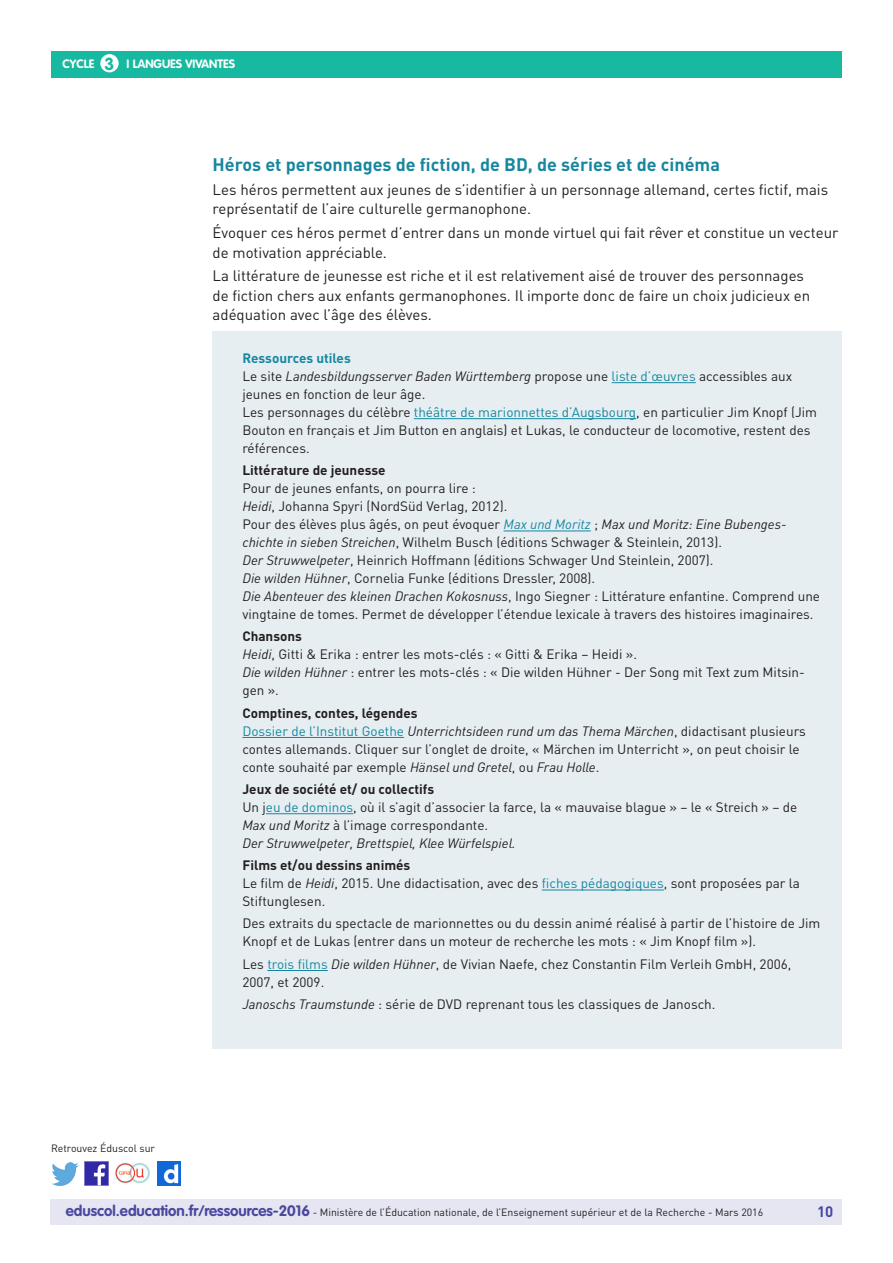
<style>
.page{position:relative;width:893px;height:1263px;background:#fff}
.page>*{position:absolute;margin:0;border:0;box-sizing:border-box;transform-origin:0 0}
._04_Titre_de_niveau{font:700 18px "DIN Pro";color:#16879f}
.t1{font:700 17.25px "VAG Rounded Std";color:#17baa1}
._06_Texte_courant{font:15px/19.5px "DIN Pro";color:#231f20}
.t2{font:700 15px "DIN Pro";color:#4a489e}
._15_texte_encadré{font:13.5px/18px "DIN Pro";color:#231f20}
._15_Sous_titre_encad{font:700 13.5px "DIN Pro";color:#231f20}
._15_texte_encadré-2{font:italic 13.5px "DIN Pro";color:#231f20}
._15_Titre_encadré{font:700 13.5px "DIN Pro";color:#16879f}
.t3{font:700 12px "VAG Rounded Std";color:#fff}
.t4{font:10.5px "DIN Pro";color:#231f20}
.s1{font-style:italic}
.s2{color:#16879f}
.s3{font-style:italic;color:#16879f}
.s4{font-family:"VAG Rounded Std";font-weight:700;font-size:15px;color:#4a489e}
</style>
<div class="page">
<div style="left:50px;top:1199px;width:791px;height:26px;background:#e6e5f2"></div>
<div style="left:51px;top:51px;width:791px;height:27px;background:#17baa1"></div>
<div style="left:100px;top:54px;width:19px;height:18px;background:#fff;border-radius:50%"></div>
<img style="left:85px;top:1162px;width:23px;height:23px">
<img style="left:51px;top:1163px;width:28px;height:22px">
<img style="left:158px;top:1162px;width:22px;height:23px">
<img style="left:115px;top:1163px;width:35px;height:21px">
<div style="left:213px;top:331px;width:629px;height:718px;background:#e6eef2"></div>
<hr style="left:612px;top:382px;width:84px;height:1px;background:#16879f">
<hr style="left:414px;top:418px;width:222px;height:1px;background:#16879f">
<hr style="left:504px;top:531px;width:87px;height:1px;background:#16879f">
<hr style="left:242px;top:737px;width:162px;height:1px;background:#16879f">
<hr style="left:266px;top:813px;width:87px;height:1px;background:#16879f">
<hr style="left:542px;top:890px;width:122px;height:1px;background:#16879f">
<hr style="left:267px;top:970px;width:61px;height:1px;background:#16879f">
<p class="t1" style="left:105px;top:53px;width:11px">3</p>
<p class="t3" style="left:63px;top:57px;width:33px">CYCLE</p>
<p class="t3" style="left:127px;top:57px;width:110px">I LANGUES VIVANTES</p>
<p class="t4" style="left:51px;top:1141px;width:106px">Retrouvez Éduscol sur</p>
<p class="_04_Titre_de_niveau" style="left:213px;top:153px;width:509px">Héros et personnages de fiction, de BD, de séries et de cinéma</p>
<p class="_06_Texte_courant" style="left:213px;top:179px;width:617px">Les héros permettent aux jeunes de s’identifier à un personnage allemand, certes fictif, mais représentatif de l’aire culturelle germanophone.</p>
<p class="_06_Texte_courant" style="left:213px;top:223px;width:627px">Évoquer ces héros permet d’entrer dans un monde virtuel qui fait rêver et constitue un vecteur de motivation appréciable.</p>
<p class="_06_Texte_courant" style="left:213px;top:266px;width:599px">La littérature de jeunesse est riche et il est relativement aisé de trouver des personnages de fiction chers aux enfants germanophones. Il importe donc de faire un choix judicieux en adéquation avec l’âge des élèves.</p>
<p class="_15_Titre_encadré" style="left:242px;top:349px;width:110px">Ressources utiles</p>
<p class="_15_texte_encadré" style="left:242px;top:367px;width:551px">Le site <span class="s1">Landesbildungsserver Baden Württemberg</span> propose une <span class="s2">liste d’œuvres</span> accessibles aux jeunes en fonction de leur âge.</p>
<p class="_15_texte_encadré" style="left:242px;top:403px;width:576px">Les personnages du célèbre <span class="s2">théâtre de marionnettes d’Augsbourg</span>, en particulier Jim Knopf (Jim<br>Bouton en français et Jim Button en anglais) et Lukas, le conducteur de locomotive, restent des références.</p>
<p class="_15_Sous_titre_encad" style="left:242px;top:461px;width:145px">Littérature de jeunesse</p>
<p class="_15_texte_encadré" style="left:242px;top:479px;width:235px">Pour de jeunes enfants, on pourra lire :</p>
<p class="_15_texte_encadré" style="left:242px;top:497px;width:266px"><span class="s1">Heidi</span>, Johanna Spyri (NordSüd Verlag, 2012).</p>
<p class="_15_texte_encadré" style="left:242px;top:515px;width:546px">Pour des élèves plus âgés, on peut évoquer <span class="s3">Max und Moritz</span> ; <span class="s1">Max und Moritz: Eine Bubenges&shy;chichte in sieben Streichen</span>, Wilhelm Busch (éditions Schwager &amp; Steinlein, 2013).</p>
<p class="_15_texte_encadré" style="left:242px;top:551px;width:473px"><span class="s1">Der Struwwelpeter</span>, Heinrich Hoffmann (éditions Schwager Und Steinlein, 2007).</p>
<p class="_15_texte_encadré" style="left:242px;top:569px;width:354px"><span class="s1">Die wilden Hühner</span>, Cornelia Funke (éditions Dressler, 2008).</p>
<p class="_15_texte_encadré" style="left:242px;top:587px;width:579px"><span class="s1">Die Abenteuer des kleinen Drachen Kokosnuss</span>, Ingo Siegner : Littérature enfantine. Comprend une vingtaine de tomes. Permet de développer l’étendue lexicale à travers des histoires imaginaires.</p>
<p class="_15_Sous_titre_encad" style="left:242px;top:627px;width:61px">Chansons</p>
<p class="_15_texte_encadré" style="left:242px;top:645px;width:396px"><span class="s1">Heidi</span>, Gitti &amp; Erika : entrer les mots-clés : « Gitti &amp; Erika – Heidi ».</p>
<p class="_15_texte_encadré" style="left:242px;top:663px;width:564px"><span class="s1">Die wilden Hühner</span> : entrer les mots-clés : « Die wilden Hühner - Der Song mit Text zum Mitsin&shy;gen ».</p>
<p class="_15_Sous_titre_encad" style="left:242px;top:704px;width:177px">Comptines, contes, légendes</p>
<p class="_15_texte_encadré" style="left:242px;top:721px;width:565px"><span class="s2">Dossier de l’Institut Goethe</span> <span class="s1">Unterrichtsideen rund um das Thema Märchen</span>, didactisant plusieurs contes allemands. Cliquer sur l’onglet de droite, « Märchen im Unterricht », on peut choisir le conte souhaité par exemple <span class="s1">Hänsel und Gretel</span>, ou <span class="s1">Frau Holle</span>.</p>
<p class="_15_Sous_titre_encad" style="left:242px;top:780px;width:193px">Jeux de société et/ ou collectifs</p>
<p class="_15_texte_encadré" style="left:242px;top:798px;width:556px">Un j<span class="s2">eu de dominos</span>, où il s’agit d’associer la farce, la « mauvaise blague » – le « Streich » – de<br><span class="s1">Max und Moritz</span> à l’image correspondante.</p>
<p class="_15_texte_encadré-2" style="left:242px;top:835px;width:275px">Der Struwwelpeter, Brettspiel, Klee Würfelspiel.</p>
<p class="_15_Sous_titre_encad" style="left:242px;top:856px;width:169px">Films et/ou dessins animés</p>
<p class="_15_texte_encadré" style="left:242px;top:874px;width:559px">Le film de <span class="s1">Heidi</span>, 2015. Une didactisation, avec des <span class="s2">fiches pédagogiques</span>, sont proposées par la<br>Stiftunglesen.</p>
<p class="_15_texte_encadré" style="left:242px;top:914px;width:580px">Des extraits du spectacle de marionnettes ou du dessin animé réalisé à partir de l’histoire de Jim<br>Knopf et de Lukas (entrer dans un moteur de recherche les mots : « Jim Knopf film »).</p>
<p class="_15_texte_encadré" style="left:242px;top:954px;width:550px">Les <span class="s2">trois films</span> <span class="s1">Die wilden Hühner</span>, de Vivian Naefe, chez Constantin Film Verleih GmbH, 2006,<br>2007, et 2009.</p>
<p class="_15_texte_encadré" style="left:242px;top:995px;width:475px"><span class="s1">Janoschs Traumstunde</span> : série de DVD reprenant tous les classiques de Janosch.</p>
<p class="t4" style="left:66px;top:1205px;width:699px"><span class="s4">eduscol.education.fr/ressources-2016</span> - Ministère de l’Éducation nationale, de l’Enseignement supérieur et de la Recherche - Mars 2016</p>
<p class="t2" style="left:817px;top:1201px;width:18px">10</p>
</div>
